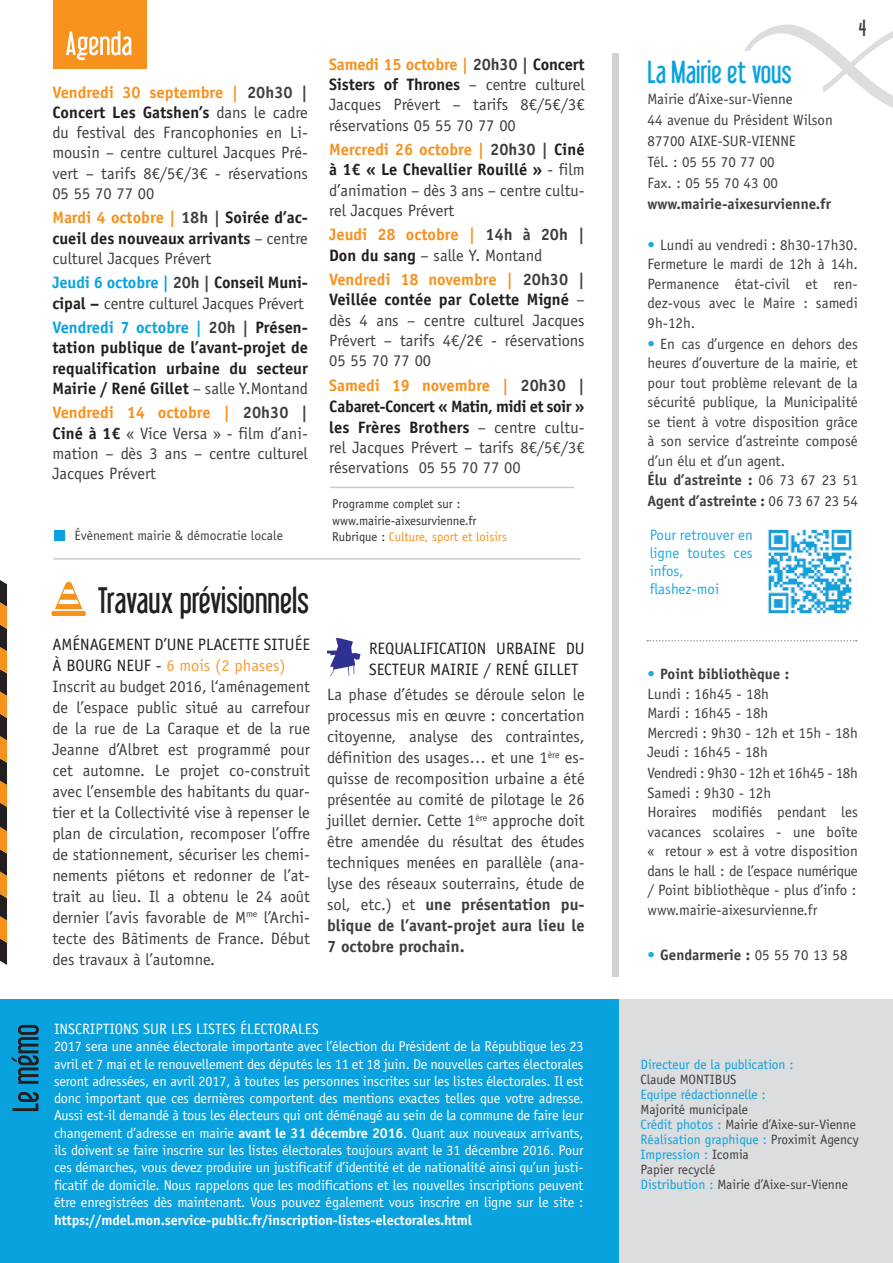
<style>
.page{position:relative;width:893px;height:1263px;background:#fff}
.page>*{position:absolute;margin:0;border:0;box-sizing:border-box;transform-origin:0 0}
.t1{font:33px "Libel Suit";color:#231f20}
.t2{font:28.5px "Libel Suit";color:#0aa2de}
.t3{font:21px "Libel Suit";color:#3e3e3f}
.t4{font:16.5px/21px "Officina Sans Std";color:#3e3e3f;text-align:justify}
.t5{font:700 16.5px/20.2px "Officina Sans Std";color:#231f20;text-align:justify}
.t6{font:16.5px/21px "Officina Sans Std";color:#231f20}
.t7{font:700 16.5px/20.2px "Officina Sans Std";color:#f6911e}
.t8{font:15px/19.5px "Officina Sans Std";color:#3e3e3f}
.t9{font:700 15px "Officina Sans Std";color:#3e3e3f}
.t10{font:15px/18px "Officina Sans Std";color:#20a9e0}
.t11{font:15px "Officina Sans Std";color:#fff}
.t12{font:14.25px/17.2px "Officina Sans Std";letter-spacing:-.01em;color:#fff;text-align:justify}
.t13{font:700 14.25px "Officina Sans Std";letter-spacing:-.01em;color:#fff}
.t14{font:13.5px/15px "Officina Sans Std";color:#3e3e3f}
.t15{font:13.5px "Officina Sans Std";color:#0aa2de}
.t16{font:13.5px "Officina Sans";color:#3e3e3f}
.t17{font:12.75px "Officina Sans";color:#312f30}
.t18{font:12.75px "Officina Sans";color:#f7931d}
.s1{font-weight:700;color:#f6911e}
.s2{font-weight:700}
.s3{font-weight:700;color:#231f20}
.s4{color:#f6911e}
.s5{color:#3e3e3f}
.s6{font-weight:400;color:#3e3e3f}
.s7{font-weight:700;color:#0aa2de}
.s8{color:#0aa2de}
.s9{color:#231f20}
.s10{font-family:"Officina Sans";color:#20a9e0}
.s11{font-weight:400}
.s12{color:#312f30}
.s13{color:#f89b33}
.s14{font-family:"Officina Sans";font-weight:400;color:#20a9e0}
.s15{font-family:"Officina Sans";font-weight:400}
</style>
<div class="page">
<div style="left:618px;top:999px;width:275px;height:264px;background:#dcdddf"></div>
<svg style="left:327px;top:638px;width:33px;height:38px"></svg>
<div style="left:53px;top:0;width:94px;height:68px;background:#f7931d"></div>
<svg style="left:66px;top:31px;width:65px;height:29px"></svg>
<div style="left:613px;top:53px;width:6px;height:924px;background:#d1d2d4"></div>
<img style="left:767px;top:529px;width:86px;height:85px">
<div style="left:52px;top:611px;width:34px;height:5px;background:#f7931d;border-radius:2px"></div>
<svg style="left:55px;top:582px;width:27px;height:27px"></svg>
<hr style="left:54px;top:558px;width:526px;height:2px;background:#c9cacc">
<svg style="left:647px;top:640px;width:210px;height:1px"></svg>
<div style="left:0;top:999px;width:618px;height:264px;background:#0aa2de"></div>
<svg style="left:12px;top:1025px;width:27px;height:86px"></svg>
<hr style="left:330px;top:487px;width:244px;height:1px;background:#c9cacc">
<div style="left:54px;top:530px;width:11px;height:10px;background:#0aa2de"></div>
<svg style="left:0;top:580px;width:7px;height:385px;background:#885822"></svg>
<svg style="left:744px;top:24px;width:149px;height:84px"></svg>
<p class="t4" style="left:52px;top:82px;width:257px;line-height:20.2px"><span class="s1">Vendredi 30 septembre |</span> <span class="s2">20h30 | </span><span class="s3">Concert Les Gatshen’s</span> dans le cadre du festival des Francophonies en Li&shy;mousin – centre culturel Jacques Pré&shy;vert – tarifs 8€/5€/3€ - réservations 05 55 70 77 00</p>
<p class="t5" style="left:52px;top:207px;width:257px"><span class="s4">Mardi 4 octobre |</span> <span class="s5">18h |</span> Soirée d’ac&shy;cueil des nouveaux arrivants <span class="s6">– centre culturel Jacques Prévert</span></p>
<p class="t4" style="left:52px;top:273px;width:257px;line-height:20.2px"><span class="s7">Jeudi 6 octobre |</span> <span class="s2">20h |</span> <span class="s3">Conseil Muni&shy;cipal –</span> centre culturel Jacques Prévert</p>
<p class="t5" style="left:52px;top:317px;width:257px"><span class="s8">Vendredi 7 octobre |</span> <span class="s5">20h |</span> Présen&shy;tation publique de l’avant-projet de requalification urbaine du secteur Mairie / René Gillet <span class="s6">– salle Y.Montand</span></p>
<p class="t4" style="left:52px;top:403px;width:257px;line-height:20.2px"><span class="s1">Vendredi 14 octobre |</span> <span class="s2">20h30 | </span><span class="s3">Ciné à 1€</span> « Vice Versa » - film d’ani&shy;mation – dès 3 ans – centre culturel Jacques Prévert</p>
<p class="t4" style="left:329px;top:54px;width:257px;line-height:20.2px"><span class="s1">Samedi 15 octobre |</span> <span class="s2">20h30 |</span> <span class="s3">Concert Sisters of Thrones</span> – centre culturel Jacques Prévert – tarifs 8€/5€/3€ réservations 05 55 70 77 00</p>
<p class="t4" style="left:329px;top:139px;width:257px;line-height:20.2px"><span class="s1">Mercredi 26 octobre |</span> <span class="s2">20h30 |</span> <span class="s3">Ciné à 1€ « Le Chevallier Rouillé »</span> - film d’animation – dès 3 ans – centre cultu&shy;rel Jacques Prévert</p>
<p class="t7" style="left:329px;top:224px;width:257px">Jeudi 28 octobre | <span class="s5">14h à 20h |<br></span><span class="s9">Don du sang</span> <span class="s6">– salle Y. Montand</span></p>
<p class="t4" style="left:329px;top:269px;width:257px;line-height:20.2px"><span class="s1">Vendredi 18 novembre |</span> <span class="s2">20h30 | </span><span class="s3">Veillée contée par Colette Migné</span> – dès 4 ans – centre culturel Jacques Prévert – tarifs 4€/2€ - réservations 05 55 70 77 00</p>
<p class="t4" style="left:329px;top:375px;width:257px"><span class="s1">Samedi 19 novembre |</span> <span class="s2">20h30 | </span><span class="s3">Cabaret-Concert « Matin, midi et soir » les Frères Brothers</span> – centre cultu&shy;rel Jacques Prévert – tarifs 8€/5€/3€ réservations 05 55 70 77 00</p>
<p class="t3" style="left:859px;top:15px;width:9px">4</p>
<h2 class="t2" style="left:648px;top:55px;width:146px">La Mairie et vous</h2>
<p class="t8" style="left:648px;top:89px;width:187px;line-height:21px">Mairie d’Aixe-sur-Vienne<br>44 avenue du Président Wilson<br>87700 AIXE-SUR-VIENNE<br>Tél. : 05 55 70 77 00<br>Fax. : 05 55 70 43 00</p>
<p class="t9" style="left:648px;top:195px;width:185px">www.mairie-aixesurvienne.fr</p>
<p class="t8" style="left:648px;top:235px;width:212px;text-align:justify"><span class="s10">•</span> Lundi au vendredi : 8h30-17h30.<br>Fermeture le mardi de 12h à 14h.<br>Permanence état-civil et ren&shy;dez-vous avec le Maire : samedi 9h-12h.</p>
<p class="t8" style="left:648px;top:334px;width:212px"><span class="s10">•</span> En cas d’urgence en dehors des heures d’ouverture de la mairie, et pour tout problème relevant de la sécurité publique, la Municipalité se tient à votre disposition grâce à son service d’astreinte composé d’un élu et d’un agent.<br><span class="s2">Élu d’astreinte :</span> 06 73 67 23 51</p>
<p class="t17" style="left:332px;top:497px;width:130px">Programme complet sur :</p>
<p class="t9" style="left:648px;top:492px;width:212px">Agent d’astreinte : <span class="s11">06 73 67 23 54</span></p>
<p class="t17" style="left:332px;top:513px;width:146px">www.mairie-aixesurvienne.fr</p>
<p class="t16" style="left:75px;top:528px;width:210px">Évènement mairie &amp; démocratie locale</p>
<p class="t18" style="left:332px;top:530px;width:176px"><span class="s12">Rubrique :</span> Culture, sport et loisirs</p>
<h1 class="t1" style="left:98px;top:580px;width:213px">Travaux prévisionnels</h1>
<p class="t4" style="left:52px;top:634px;width:259px;text-align:left"><span class="s9">AMÉNAGEMENT D’UNE PLACETTE SITUÉE À BOURG NEUF -</span> <span class="s13">6 mois (2 phases)<br></span>Inscrit au budget 2016, l‘aménagement de l’espace public situé au carrefour de la rue de La Caraque et de la rue Jeanne d’Albret est programmé pour cet automne. Le projet co-construit avec l’ensemble des habitants du quar&shy;tier et la Collectivité vise à repenser le plan de circulation, recomposer l’offre de stationnement, sécuriser les chemi&shy;nements piétons et redonner de l’at&shy;trait au lieu. Il a obtenu le 24 août dernier l’avis favorable de M<sup>me</sup> l’Archi&shy;tecte des Bâtiments de France. Début des travaux à l’automne.</p>
<p class="t6" style="left:369px;top:638px;width:217px">REQUALIFICATION URBAINE DU<br>SECTEUR MAIRIE / RENÉ GILLET</p>
<p class="t4" style="left:327px;top:684px;width:259px">La phase d’études se déroule selon le processus mis en œuvre : concertation citoyenne, analyse des contraintes, définition des usages… et une 1<sup>ère</sup> es&shy;quisse de recomposition urbaine a été présentée au comité de pilotage le 26 juillet dernier. Cette 1<sup>ère</sup> approche doit être amendée du résultat des études techniques menées en parallèle (ana&shy;lyse des réseaux souterrains, étude de sol, etc.) et <span class="s2">une présentation pu&shy;blique de l’avant-projet aura lieu le 7 octobre prochain.</span></p>
<p class="t11" style="left:54px;top:1020px;width:266px">INSCRIPTIONS SUR LES LISTES ÉLECTORALES</p>
<p class="t12" style="left:54px;top:1038px;width:531px">2017 sera une année électorale importante avec l’élection du Président de la République les 23 avril et 7 mai et le renouvellement des députés les 11 et 18 juin. De nouvelles cartes électorales seront adressées, en avril 2017, à toutes les personnes inscrites sur les listes électorales. Il est donc important que ces dernières comportent des mentions exactes telles que votre adresse.<br>Aussi est-il demandé à tous les électeurs qui ont déménagé au sein de la commune de faire leur changement d’adresse en mairie <span class="s2">avant le 31 décembre 2016</span>. Quant aux nouveaux arrivants, ils doivent se faire inscrire sur les listes électorales toujours avant le 31 décembre 2016. Pour ces démarches, vous devez produire un justificatif d’identité et de nationalité ainsi qu’un justi&shy;ficatif de domicile. Nous rappelons que les modifications et les nouvelles inscriptions peuvent être enregistrées dès maintenant. Vous pouvez également vous inscrire en ligne sur le site :</p>
<p class="t13" style="left:54px;top:1211px;width:419px">https://mdel.mon.service-public.fr/inscription-listes-electorales.html</p>
<p class="t10" style="left:650px;top:526px;width:105px">Pour retrouver en ligne toutes ces infos, flashez-moi</p>
<p class="t8" style="left:648px;top:665px;width:212px"><span class="s10">•</span> <span class="s2">Point bibliothèque :<br></span>Lundi : 16h45 - 18h<br>Mardi : 16h45 - 18h<br>Mercredi : 9h30 - 12h et 15h - 18h<br>Jeudi : 16h45 - 18h</p>
<p class="t8" style="left:648px;top:764px;width:212px">Vendredi : 9h30 - 12h et 16h45 - 18h<br>Samedi : 9h30 - 12h<br>Horaires modifiés pendant les vacances scolaires - une boîte « retour » est à votre disposition dans le hall : de l’espace numérique / Point bibliothèque - plus d’info : www.mairie-aixesurvienne.fr</p>
<p class="t9" style="left:648px;top:945px;width:201px"><span class="s14">•</span> Gendarmerie : <span class="s11">05 55</span> <span class="s15">70 13 58</span></p>
<p class="t15" style="left:641px;top:1056px;width:155px">Directeur de la publication :</p>
<p class="t14" style="left:641px;top:1071px;width:97px">Claude MONTIBUS</p>
<p class="t15" style="left:641px;top:1086px;width:127px">Equipe rédactionnelle :</p>
<p class="t14" style="left:641px;top:1101px;width:220px">Majorité municipale<br><span class="s8">Crédit photos :</span> Mairie d’Aixe-sur-Vienne<br><span class="s8">Réalisation graphique :</span> Proximit Agency<br><span class="s8">Impression :</span> Icomia<br>Papier recyclé<br><span class="s8">Distribution :</span> Mairie d’Aixe-sur-Vienne</p>
</div>
